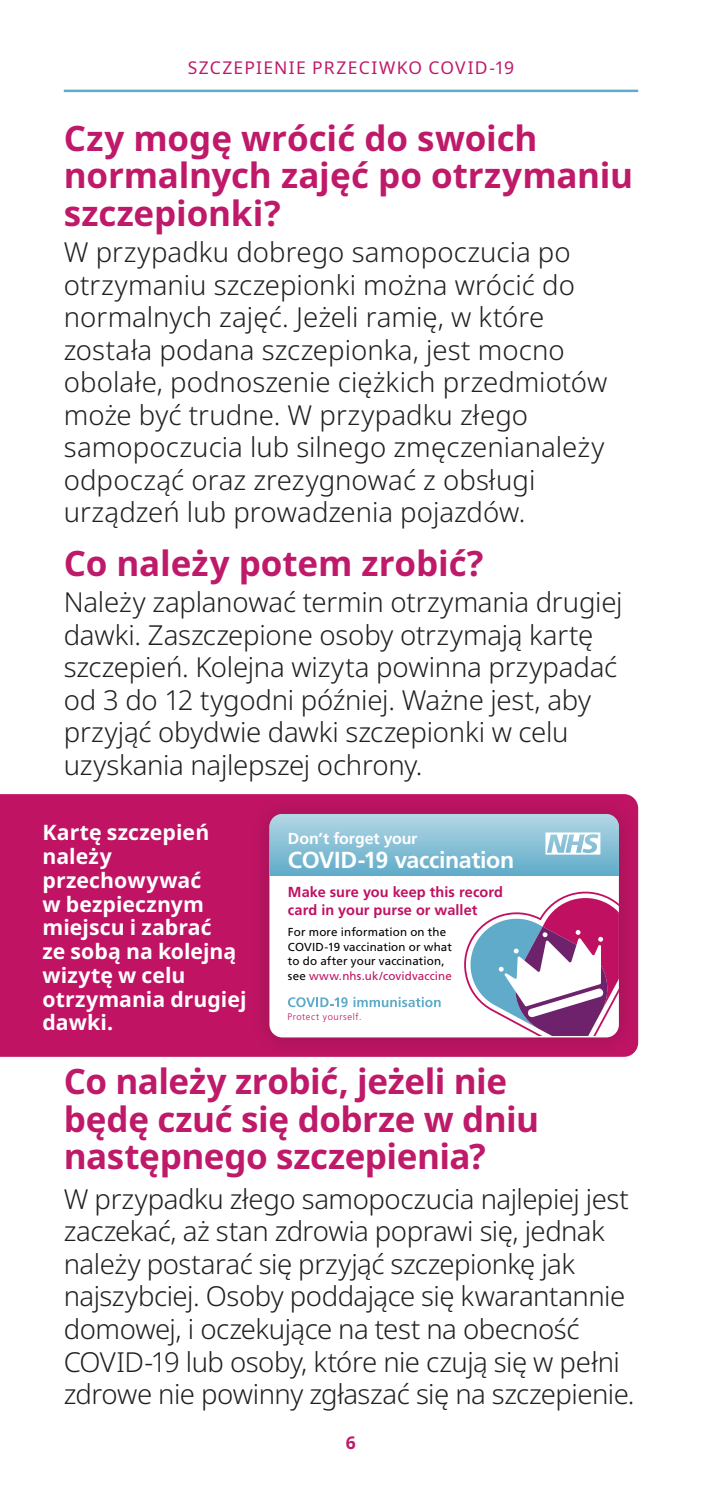
<style>
.page{position:relative;width:702px;height:1489px;background:#fff}
.page>*{position:absolute;margin:0;border:0;box-sizing:border-box;transform-origin:0 0}
.Subtitle{font:700 35px/37.5px "Noto Sans";letter-spacing:-.01em;color:#bf196a}
.Body{font:300 27.5px/32.5px "Noto Sans";letter-spacing:-.005em;color:#231f20}
.t1{font:700 23.25px "Frutiger";letter-spacing:-.015em;color:#fff}
.Body-2{font:700 21.25px/23.8px "Noto Sans";letter-spacing:.005em;color:#fff}
.t2{font:17.5px "Noto Sans";letter-spacing:.07em;color:#bf196a}
.t3{font:17.5px "Noto Sans Bold 2";color:#bf196a}
.t4{font:700 16px "Frutiger";letter-spacing:-.01em;color:#fff}
.t5{font:700 14.5px/17.5px "Frutiger";letter-spacing:.005em;color:#c01062}
.t6{font:11.5px/14.5px "Frutiger";letter-spacing:.01em;color:#000}
.t7{font:300 9.5px "Frutiger";letter-spacing:.065em;color:#c01062}
.s1{font-family:"Noto Sans Bold 2";font-weight:400}
.s2{color:#c01062}
</style>
<div class="page">
<hr style="left:64px;top:90px;width:574px;height:2px;background:#5eaccb">
<div style="left:0;top:794px;width:248px;height:262px;background:#c01364"></div>
<div style="left:248px;top:792px;width:391px;height:266px;background:#1d1e1f;opacity:.25"></div>
<div style="left:269px;top:814px;width:350px;height:223px;background:#fff;border-radius:13px"></div>
<div style="left:269px;top:814px;width:350px;height:61px;background:linear-gradient(to bottom,#b4d6e4,#61acca)"></div>
<svg style="left:545px;top:832px;width:55px;height:22px"></svg>
<svg style="left:464px;top:889px;width:155px;height:146px"></svg>
<svg style="left:288px;top:997px;width:59px;height:10px"></svg>
<svg style="left:353px;top:996px;width:87px;height:11px"></svg>
<p class="t2" style="left:188px;top:55px;width:328px">SZCZEPIENIE PRZECIWKO COVID-19</p>
<p class="Subtitle" style="left:64px;top:120px;width:571px">Czy mogę wrócić do swoich normalnych zajęć po otrzymaniu <span class="s1">szczepionki?</span></p>
<p class="Body" style="left:64px;top:236px;width:545px">W przypadku dobrego samopoczucia po otrzymaniu szczepionki można wrócić do normalnych zajęć. Jeżeli ramię, w które została podana szczepionka, jest mocno obolałe, podnoszenie ciężkich przedmiotów może być trudne. W przypadku złego samopoczucia lub silnego zmęczenianależy odpocząć oraz zrezygnować z obsługi urządzeń lub prowadzenia pojazdów.</p>
<p class="Subtitle" style="left:64px;top:545px;width:421px">Co należy potem zrobić?</p>
<p class="Body" style="left:64px;top:587px;width:560px">Należy zaplanować termin otrzymania drugiej dawki. Zaszczepione osoby otrzymają kartę szczepień. Kolejna wizyta powinna przypadać od 3 do 12 tygodni później. Ważne jest, aby przyjąć obydwie dawki szczepionki w celu uzyskania najlepszej ochrony.</p>
<p class="Body-2" style="left:43px;top:821px;width:205px">Kartę szczepień należy przechowywać<br><span class="s1">w bezpiecznym </span>miejscu i zabrać<br>ze sobą na kolejną wizytę w celu otrzymania drugiej <span class="s1">dawki.</span></p>
<p class="t4" style="left:288px;top:829px;width:131px">Don’t forget your</p>
<p class="t1" style="left:288px;top:845px;width:228px">COVID-19 vaccination</p>
<p class="t5" style="left:288px;top:883px;width:216px">Make sure you keep this record card in your purse or wallet</p>
<p class="t6" style="left:288px;top:924px;width:166px">For more information on the<br>COVID-19 vaccination or what to do after your vaccination, see <span class="s2">www.nhs.uk/covidvaccine</span></p>
<p class="t7" style="left:287px;top:1010px;width:76px">Protect yourself.</p>
<p class="Subtitle" style="left:64px;top:1063px;width:476px">Co należy zrobić, jeżeli nie będę czuć się dobrze w dniu następnego szczepienia?</p>
<p class="Body" style="left:64px;top:1183px;width:572px">W przypadku złego samopoczucia najlepiej jest zaczekać, aż stan zdrowia poprawi się, jednak należy postarać się przyjąć szczepionkę jak najszybciej. Osoby poddające się kwarantannie domowej, i oczekujące na test na obecność COVID-19 lub osoby, które nie czują się w pełni zdrowe nie powinny zgłaszać się na szczepienie.</p>
<p class="t3" style="left:346px;top:1429px;width:12px">6</p>
</div>
